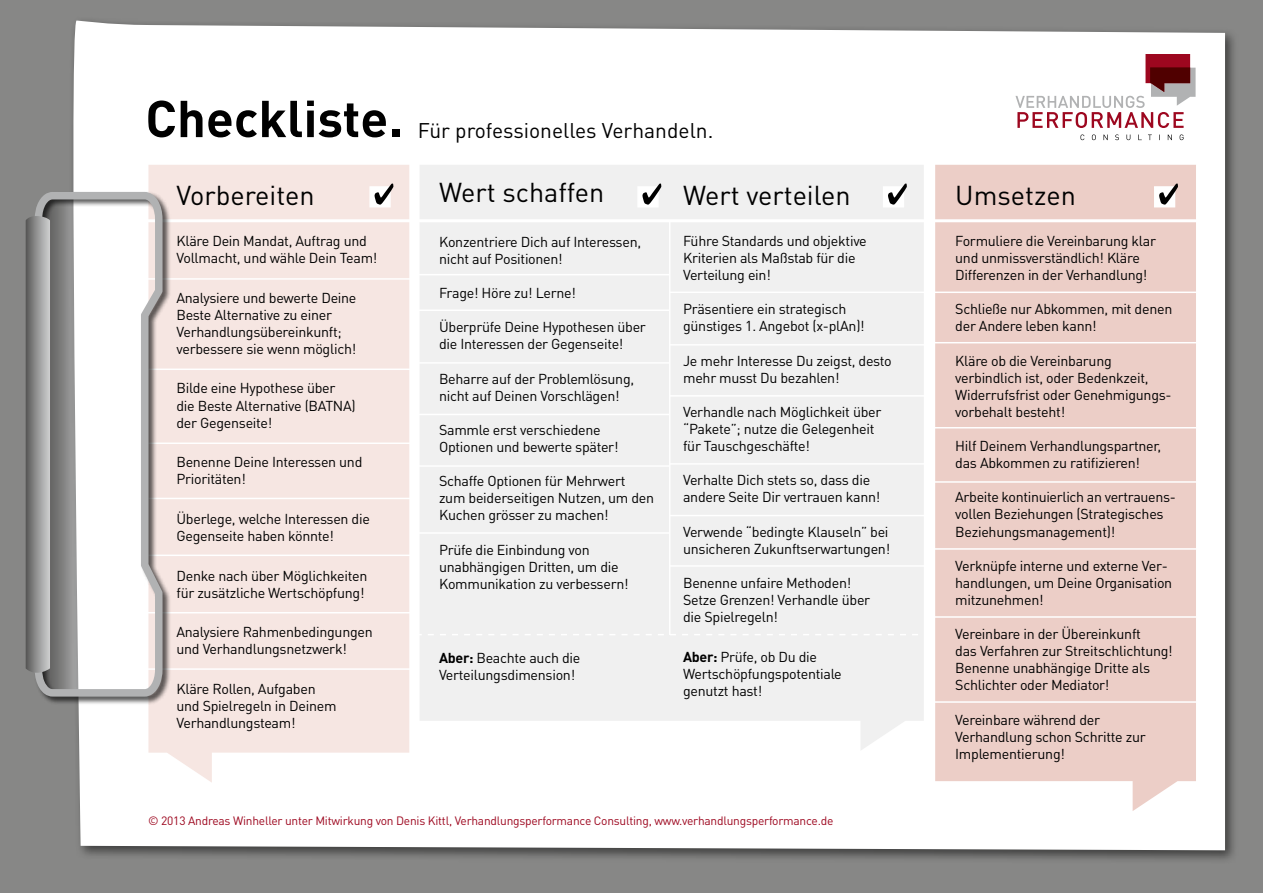
<style>
.page{position:relative;width:1263px;height:893px;background:#878786}
.page>*{position:absolute;margin:0;border:0;box-sizing:border-box;transform-origin:0 0}
.t1{font:700 51px "DINOT";color:#000}
.t2{font:27px "DINOT";color:#000}
.t3{font:21px "DINOT";color:#000}
.t4{font:14.25px/17.1px "DINOT";letter-spacing:-.02em;color:#000}
.t5{font:12px "DINOT";letter-spacing:-.02em;color:#9d071f}
.s1{font-weight:700}
</style>
<div class="page">
<div style="left:69px;top:16px;width:1169px;height:848px;background:#000;opacity:.53"></div>
<div style="left:69px;top:20px;width:1156px;height:830px;background:#fff"></div>
<div style="left:148px;top:165px;width:261px;height:618px;background:#f6e6e2"></div>
<div style="left:420px;top:165px;width:504px;height:586px;background:#f0f0f0"></div>
<div style="left:935px;top:165px;width:261px;height:646px;background:#eccec7"></div>
<hr style="left:416px;top:274px;width:254px;height:1px;background:#fff">
<hr style="left:670px;top:292px;width:260px;height:1px;background:#fff">
<hr style="left:933px;top:292px;width:275px;height:1px;background:#fff">
<hr style="left:933px;top:342px;width:275px;height:1px;background:#fff">
<hr style="left:933px;top:427px;width:275px;height:1px;background:#fff">
<hr style="left:933px;top:481px;width:275px;height:2px;background:#fff">
<hr style="left:933px;top:548px;width:275px;height:2px;background:#fff">
<hr style="left:933px;top:616px;width:275px;height:2px;background:#fff">
<hr style="left:933px;top:701px;width:275px;height:2px;background:#fff">
<hr style="left:670px;top:344px;width:260px;height:2px;background:#fff">
<hr style="left:670px;top:395px;width:260px;height:2px;background:#fff">
<hr style="left:670px;top:463px;width:260px;height:2px;background:#fff">
<hr style="left:670px;top:515px;width:260px;height:1px;background:#fff">
<hr style="left:670px;top:565px;width:260px;height:2px;background:#fff">
<hr style="left:416px;top:310px;width:254px;height:1px;background:#fff">
<hr style="left:416px;top:362px;width:254px;height:2px;background:#fff">
<hr style="left:416px;top:414px;width:254px;height:1px;background:#fff">
<hr style="left:416px;top:465px;width:254px;height:2px;background:#fff">
<hr style="left:416px;top:532px;width:254px;height:2px;background:#fff">
<svg style="left:416px;top:634px;width:514px;height:1px"></svg>
<hr style="left:137px;top:278px;width:277px;height:2px;background:#fff">
<hr style="left:137px;top:369px;width:277px;height:1px;background:#fff">
<hr style="left:137px;top:442px;width:277px;height:2px;background:#fff">
<hr style="left:137px;top:498px;width:277px;height:1px;background:#fff">
<hr style="left:137px;top:555px;width:277px;height:1px;background:#fff">
<hr style="left:137px;top:612px;width:277px;height:1px;background:#fff">
<hr style="left:137px;top:668px;width:277px;height:2px;background:#fff">
<hr style="left:126px;top:219px;width:1077px;height:3px;background:#fff">
<hr style="left:669px;top:222px;width:1px;height:413px;background:#fff">
<div style="left:34px;top:191px;width:137px;height:515px;background:#000;opacity:.64"></div>
<svg style="left:35px;top:192px;width:128px;height:505px;background:#e5e3e3"></svg>
<svg style="left:26px;top:198px;width:82px;height:496px"></svg>
<svg style="left:1015px;top:54px;width:180px;height:74px;background:#e2cbce"></svg>
<svg style="left:1080px;top:134px;width:103px;height:6px"></svg>
<div style="left:369px;top:186px;width:22px;height:21px;background:#fff;border:2px solid #fff"></div>
<svg style="left:374px;top:183px;width:19px;height:22px"></svg>
<div style="left:637px;top:186px;width:22px;height:21px;background:#fff"></div>
<svg style="left:642px;top:183px;width:19px;height:22px"></svg>
<div style="left:883px;top:186px;width:21px;height:21px;background:#fff"></div>
<svg style="left:888px;top:183px;width:19px;height:22px"></svg>
<div style="left:1154px;top:186px;width:21px;height:21px;background:#fff"></div>
<svg style="left:1159px;top:183px;width:19px;height:22px"></svg>
<h1 class="t1" style="left:145px;top:84px;width:259px">Checkliste.</h1>
<h2 class="t2" style="left:176px;top:177px;width:140px">Vorbereiten</h2>
<p class="t4" style="left:176px;top:231px;width:202px">Kläre Dein Mandat, Auftrag und<br>Vollmacht, und wähle Dein Team!</p>
<p class="t4" style="left:176px;top:288px;width:182px">Analysiere und bewerte Deine<br>Beste Alternative zu einer<br>Verhandlungsübereinkunft; verbessere sie wenn möglich!</p>
<p class="t4" style="left:176px;top:379px;width:181px">Bilde eine Hypothese über die Beste Alternative (BATNA) der Gegenseite!</p>
<p class="t4" style="left:176px;top:453px;width:187px">Benenne Deine Interessen und<br>Prioritäten!</p>
<p class="t4" style="left:176px;top:510px;width:195px">Überlege, welche Interessen die<br>Gegenseite haben könnte!</p>
<p class="t4" style="left:176px;top:566px;width:192px">Denke nach über Möglichkeiten für zusätzliche Wertschöpfung!</p>
<p class="t4" style="left:176px;top:623px;width:198px">Analysiere Rahmenbedingungen und Verhandlungsnetzwerk!</p>
<p class="t4" style="left:176px;top:680px;width:162px">Kläre Rollen, Aufgaben und Spielregeln in Deinem<br>Verhandlungsteam!</p>
<h3 class="t3" style="left:418px;top:116px;width:297px">Für professionelles Verhandeln.</h3>
<h2 class="t2" style="left:439px;top:174px;width:167px">Wert schaffen</h2>
<p class="t4" style="left:439px;top:233px;width:204px">Konzentriere Dich auf Interessen, nicht auf Positionen!</p>
<p class="t4" style="left:439px;top:284px;width:139px">Frage! Höre zu! Lerne!</p>
<p class="t4" style="left:439px;top:318px;width:208px">Überprüfe Deine Hypothesen über die Interessen der Gegenseite!</p>
<p class="t4" style="left:439px;top:369px;width:197px">Beharre auf der Problemlösung, nicht auf Deinen Vorschlägen!</p>
<p class="t4" style="left:439px;top:421px;width:181px">Sammle erst verschiedene<br>Optionen und bewerte später!</p>
<p class="t4" style="left:439px;top:472px;width:217px">Schaffe Optionen für Mehrwert zum beiderseitigen Nutzen, um den<br>Kuchen grösser zu machen!</p>
<p class="t4" style="left:439px;top:540px;width:191px">Prüfe die Einbindung von unabhängigen Dritten, um die<br>Kommunikation zu verbessern!</p>
<p class="t4" style="left:439px;top:648px;width:143px"><span class="s1">Aber:</span> Beachte auch die<br>Verteilungsdimension!</p>
<h2 class="t2" style="left:683px;top:177px;width:169px">Wert verteilen</h2>
<p class="t4" style="left:683px;top:231px;width:185px">Führe Standards und objektive<br>Kriterien als Maßstab für die<br>Verteilung ein!</p>
<p class="t4" style="left:683px;top:300px;width:183px">Präsentiere ein strategisch günstiges 1. Angebot (x-plAn)!</p>
<p class="t4" style="left:683px;top:351px;width:210px">Je mehr Interesse Du zeigst, desto mehr musst Du bezahlen!</p>
<p class="t4" style="left:683px;top:402px;width:200px">Verhandle nach Möglichkeit über “Pakete”; nutze die Gelegenheit für Tauschgeschäfte!</p>
<p class="t4" style="left:683px;top:471px;width:199px">Verhalte Dich stets so, dass die andere Seite Dir vertrauen kann!</p>
<p class="t4" style="left:683px;top:522px;width:209px">Verwende “bedingte Klauseln” bei unsicheren Zukunftserwartungen!</p>
<p class="t4" style="left:683px;top:573px;width:189px">Benenne unfaire Methoden!<br>Setze Grenzen! Verhandle über die Spielregeln!</p>
<p class="t4" style="left:683px;top:647px;width:160px"><span class="s1">Aber:</span> Prüfe, ob Du die<br>Wertschöpfungspotentiale genutzt hast!</p>
<p class="t5" style="left:148px;top:813px;width:687px">© 2013 Andreas Winheller unter Mitwirkung von Denis Kittl, Verhandlungsperformance Consulting, www.verhandlungsperformance.de</p>
<h2 class="t2" style="left:955px;top:177px;width:122px">Umsetzen</h2>
<p class="t4" style="left:955px;top:231px;width:202px">Formuliere die Vereinbarung klar und unmissverständlich! Kläre<br>Differenzen in der Verhandlung!</p>
<p class="t4" style="left:955px;top:300px;width:219px">Schließe nur Abkommen, mit denen der Andere leben kann!</p>
<p class="t4" style="left:955px;top:351px;width:218px">Kläre ob die Vereinbarung verbindlich ist, oder Bedenkzeit,<br>Widerrufsfrist oder Genehmigungs&shy;vorbehalt besteht!</p>
<p class="t4" style="left:955px;top:437px;width:208px">Hilf Deinem Verhandlungspartner, das Abkommen zu ratifizieren!</p>
<p class="t4" style="left:955px;top:488px;width:222px">Arbeite kontinuierlich an vertrauens&shy;vollen Beziehungen (Strategisches<br>Beziehungsmanagement)!</p>
<p class="t4" style="left:955px;top:556px;width:219px">Verknüpfe interne und externe Ver&shy;handlungen, um Deine Organisation mitzunehmen!</p>
<p class="t4" style="left:955px;top:625px;width:219px">Vereinbare in der Übereinkunft<br>das Verfahren zur Streitschlichtung!<br>Benenne unabhängige Dritte als<br>Schlichter oder Mediator!</p>
<p class="t4" style="left:955px;top:710px;width:192px">Vereinbare während der<br>Verhandlung schon Schritte zur<br>Implementierung!</p>
</div>
